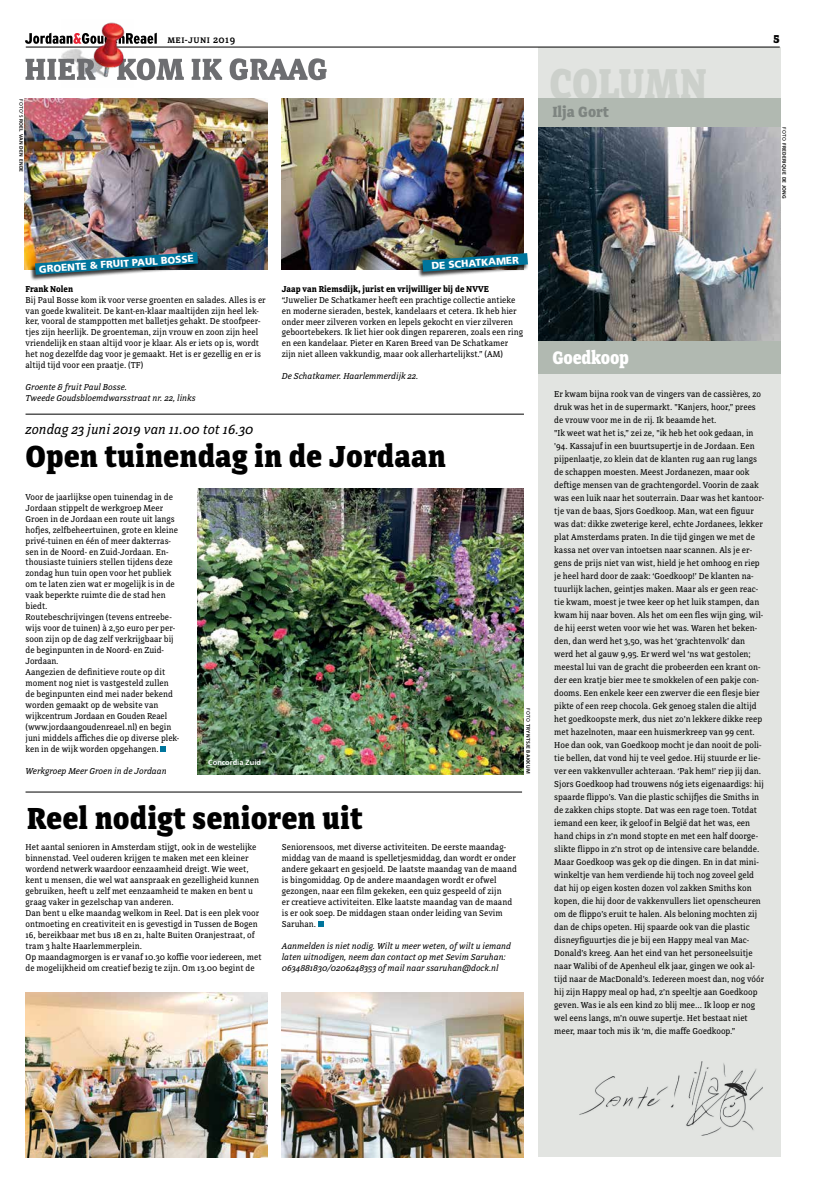
<style>
.page{position:relative;width:820px;height:1191px;background:#fff}
.page>*{position:absolute;margin:0;border:0;box-sizing:border-box;transform-origin:0 0}
.t1{font:800 45.4px "Directa Serif";color:#ccd0cb;scale:.89 1}
.t2{font:800 32px "Directa Serif";color:#000}
.t3{font:800 19px "Directa Serif";letter-spacing:-.01em;color:#fff;scale:.94 1}
.t4{font:800 15.5px "Directa Serif";color:#7e8581}
.t5{font:italic 14px "Directa Serif";color:#000}
.t6{font:800 12px "Directa Serif";color:#000}
.t7{font:500 10.5px "Directa Serif";letter-spacing:.04em;color:#000}
.t8{font:900 10px "Frutiger LT Std";color:#fff}
.t9{font:9px/11px "Directa Serif";color:#000}
.t10{font:italic 9px/11px "Directa Serif";color:#000}
.t11{font:700 9px "Directa Serif";color:#000}
.t12{font:700 7.5px "Frutiger LT Std";color:#fff}
.t13{font:700 5px "Frutiger LT Std";letter-spacing:.05em;color:#000}
.s1{font-weight:400}
</style>
<div class="page">
<img style="left:61px;top:22px;width:72px;height:36px">
<div style="left:538px;top:47px;width:242px;height:1110px;background:#e2e4e1"></div>
<svg style="left:25px;top:33px;width:132px;height:11px"></svg>
<hr style="left:26px;top:47px;width:753px;height:1px;background:#000">
<svg style="left:26px;top:58px;width:300px;height:22px"></svg>
<img style="left:25px;top:99px;width:242px;height:171px">
<img style="left:282px;top:99px;width:241px;height:171px">
<div style="left:30px;top:253px;width:168px;height:28px;background:#000;opacity:.75"></div>
<img style="left:35px;top:252px;width:163px;height:23px">
<img style="left:538px;top:127px;width:242px;height:214px">
<div style="left:538px;top:99px;width:242px;height:28px;background:#b1b9b1"></div>
<div style="left:538px;top:341px;width:242px;height:33px;background:#b1b9b1"></div>
<img style="left:579px;top:1062px;width:183px;height:73px">
<div style="left:417px;top:254px;width:111px;height:24px;background:#000;opacity:.75"></div>
<svg style="left:422px;top:253px;width:105px;height:19px;background:#246779"></svg>
<hr style="left:26px;top:414px;width:497px;height:1px;background:#000">
<hr style="left:26px;top:791px;width:496px;height:1px;background:#000">
<svg style="left:318px;top:921px;width:6px;height:6px"></svg>
<img style="left:26px;top:992px;width:241px;height:165px">
<img style="left:282px;top:992px;width:241px;height:165px">
<svg style="left:160px;top:746px;width:6px;height:5px"></svg>
<img style="left:198px;top:489px;width:325px;height:285px">
<p class="t13" style="left:24px;top:99px;width:75px;rotate:90deg"><span class="s1">FOTO'S</span> ROEL VAN DEN ENDE</p>
<p class="t7" style="left:167px;top:33px;width:69px">mei-juni 2019</p>
<h3 class="t6" style="left:773px;top:31px;width:8px">5</h3>
<h1 class="t1" style="left:549px;top:55px;width:179px">COLUMN</h1>
<h3 class="t4" style="left:552px;top:102px;width:58px">Ilja Gort</h3>
<p class="t13" style="left:787px;top:127px;width:73px;rotate:90deg"><span class="s1">FOTO</span> FREDERIQUE DE JONG</p>
<p class="t8" style="left:39px;top:263px;width:156px;rotate:-4deg">GROENTE &amp; FRUIT PAUL BOSSE</p>
<p class="t8" style="left:431px;top:260px;width:89px;rotate:-4deg">DE SCHATKAMER</p>
<p class="t11" style="left:26px;top:283px;width:49px">Frank Nolen</p>
<p class="t9" style="left:26px;top:294px;width:241px">Bij Paul Bosse kom ik voor verse groenten en salades. Alles is er van goede kwaliteit. De kant-en-klaar maaltijden zijn heel lek&shy;ker, vooral de stamppotten met balletjes gehakt. De stoofpeer&shy;tjes zijn heerlijk. De groenteman, zijn vrouw en zoon zijn heel vriendelijk en staan altijd voor je klaar. Als er iets op is, wordt het nog dezelfde dag voor je gemaakt. Het is er gezellig en er is altijd tijd voor een praatje. (TF)</p>
<p class="t10" style="left:26px;top:382px;width:172px">Groente &amp; fruit Paul Bosse.<br>Tweede Goudsbloemdwarsstraat nr. 22, links</p>
<p class="t11" style="left:282px;top:283px;width:209px">Jaap van Riemsdijk, jurist en vrijwilliger bij de NVVE</p>
<p class="t9" style="left:282px;top:294px;width:243px">“Juwelier De Schatkamer heeft een prachtige collectie antieke en moderne sieraden, bestek, kandelaars et cetera. Ik heb hier onder meer zilveren vorken en lepels gekocht en vier zilveren geboortebekers. Ik liet hier ook dingen repareren, zoals een ring en een kandelaar. Pieter en Karen Breed van De Schatkamer zijn niet alleen vakkundig, maar ook allerhartelijkst.” (AM)</p>
<p class="t10" style="left:282px;top:371px;width:138px">De Schatkamer. Haarlemmerdijk 22.</p>
<h3 class="t5" style="left:26px;top:420px;width:229px">zondag 23 juni 2019 van 11.00 tot 16.30</h3>
<h2 class="t2" style="left:26px;top:436px;width:422px">Open tuinendag in de Jordaan</h2>
<p class="t9" style="left:26px;top:491px;width:155px">Voor de jaarlijkse open tuinendag in de Jordaan stippelt de werkgroep Meer Groen in de Jordaan een route uit langs hofjes, zelfbeheertuinen, grote en kleine privé-tuinen en één of meer dakterras&shy;sen in de Noord- en Zuid-Jordaan. En&shy;thousiaste tuiniers stellen tijdens deze zondag hun tuin open voor het publiek om te laten zien wat er mogelijk is in de vaak beperkte ruimte die de stad hen biedt.<br>Routebeschrijvingen (tevens entreebe&shy;wijs voor de tuinen) à 2,50 euro per per&shy;soon zijn op de dag zelf verkrijgbaar bij de beginpunten in de Noord- en Zuid-- Jordaan.<br>Aangezien de definitieve route op dit moment nog niet is vastgesteld zullen de beginpunten eind mei nader bekend worden gemaakt op de website van wijkcentrum Jordaan en Gouden Reael (www.jordaangoudenreael.nl) en begin juni middels affiches die op diverse plek&shy;ken in de wijk worden opgehangen.</p>
<p class="t10" style="left:26px;top:765px;width:142px">Werkgroep Meer Groen in de Jordaan</p>
<p class="t12" style="left:208px;top:757px;width:54px">Concordia Zuid</p>
<p class="t13" style="left:531px;top:708px;width:67px;rotate:90deg"><span class="s1">FOTO</span> TRYNTSJE BAKKUM</p>
<h2 class="t2" style="left:27px;top:798px;width:337px">Reel nodigt senioren uit</h2>
<p class="t9" style="left:26px;top:841px;width:237px">Het aantal senioren in Amsterdam stijgt, ook in de westelijke binnenstad. Veel ouderen krijgen te maken met een kleiner wordend netwerk waardoor eenzaamheid dreigt. Wie weet, kent u mensen, die wel wat aanspraak en gezelligheid kunnen gebruiken, heeft u zelf met eenzaamheid te maken en bent u graag vaker in gezelschap van anderen.<br>Dan bent u elke maandag welkom in Reel. Dat is een plek voor ontmoeting en creativiteit en is gevestigd in Tussen de Bogen 16, bereikbaar met bus 18 en 21, halte Buiten Oranjestraat, of tram 3 halte Haarlemmerplein.<br>Op maandagmorgen is er vanaf 10.30 koffie voor iedereen, met de mogelijkheid om creatief bezig te zijn. Om 13.00 begint de</p>
<p class="t9" style="left:282px;top:842px;width:236px">Seniorensoos, met diverse activiteiten. De eerste maandag&shy;middag van de maand is spelletjesmiddag, dan wordt er onder andere gekaart en gesjoeld. De laatste maandag van de maand is bingomiddag. Op de andere maandagen wordt er ofwel gezongen, naar een film gekeken, een quiz gespeeld of zijn<br>er creatieve activiteiten. Elke laatste maandag van de maand is er ook soep. De middagen staan onder leiding van Sevim Saruhan.</p>
<p class="t10" style="left:282px;top:940px;width:231px">Aanmelden is niet nodig. Wilt u meer weten, of wilt u iemand laten uitnodigen, neem dan contact op met Sevim Saruhan:<br>0634881830/0206248353 of mail naar ssaruhan@dock.nl</p>
<h3 class="t3" style="left:552px;top:346px;width:83px">Goedkoop</h3>
<p class="t9" style="left:554px;top:388px;width:211px;line-height:13px">Er kwam bijna rook van de vingers van de cassières, zo druk was het in de supermarkt. "Kanjers, hoor,” prees de vrouw voor me in de rij. Ik beaamde het.<br>"Ik weet wat het is,” zei ze, "ik heb het ook gedaan, in '94. Kassajuf in een buurtsupertje in de Jordaan. Een pijpenlaatje, zo klein dat de klanten rug aan rug langs de schappen moesten. Meest Jordanezen, maar ook deftige mensen van de grachtengordel. Voorin de zaak was een luik naar het souterrain. Daar was het kantoor&shy;tje van de baas, Sjors Goedkoop. Man, wat een figuur was dat: dikke zweterige kerel, echte Jordanees, lekker plat Amsterdams praten. In die tijd gingen we met de kassa net over van intoetsen naar scannen. Als je er&shy;gens de prijs niet van wist, hield je het omhoog en riep je heel hard door de zaak: ‘Goedkoop!’ De klanten na&shy;tuurlijk lachen, geintjes maken. Maar als er geen reac&shy;tie kwam, moest je twee keer op het luik stampen, dan kwam hij naar boven. Als het om een fles wijn ging, wil&shy;de hij eerst weten voor wie het was. Waren het beken&shy;den, dan werd het 3,50, was het ‘grachtenvolk’ dan werd het al gauw 9,95. Er werd wel ‘ns wat gestolen; meestal lui van de gracht die probeerden een krant on&shy;der een kratje bier mee te smokkelen of een pakje con&shy;dooms. Een enkele keer een zwerver die een flesje bier pikte of een reep chocola. Gek genoeg stalen die altijd het goedkoopste merk, dus niet zo’n lekkere dikke reep met hazelnoten, maar een huismerkreep van 99 cent.<br>Hoe dan ook, van Goedkoop mocht je dan nooit de poli&shy;tie bellen, dat vond hij te veel gedoe. Hij stuurde er lie&shy;ver een vakkenvuller achteraan. ‘Pak hem!’ riep jij dan.<br>Sjors Goedkoop had trouwens nóg iets eigenaardigs: hij spaarde flippo’s. Van die plastic schijfjes die Smiths in de zakken chips stopte. Dat was een rage toen. Totdat iemand een keer, ik geloof in België dat het was, een hand chips in z’n mond stopte en met een half doorge&shy;slikte flippo in z’n strot op de intensive care belandde.<br>Maar Goedkoop was gek op die dingen. En in dat mini&shy;winkeltje van hem verdiende hij toch nog zoveel geld dat hij op eigen kosten dozen vol zakken Smiths kon kopen, die hij door de vakkenvullers liet openscheuren om de flippo’s eruit te halen. Als beloning mochten zij dan de chips opeten. Hij spaarde ook van die plastic disneyfiguurtjes die je bij een Happy meal van Mac-Donald’s kreeg. Aan het eind van het personeelsuitje naar Walibi of de Apenheul elk jaar, gingen we ook al&shy;tijd naar de MacDonald’s. Iedereen moest dan, nog vóór hij zijn Happy meal op had, z’n speeltje aan Goedkoop geven. Was ie als een kind zo blij mee... Ik loop er nog wel eens langs, m’n ouwe supertje. Het bestaat niet meer, maar toch mis ik ‘m, die maffe Goedkoop.”</p>
</div>
